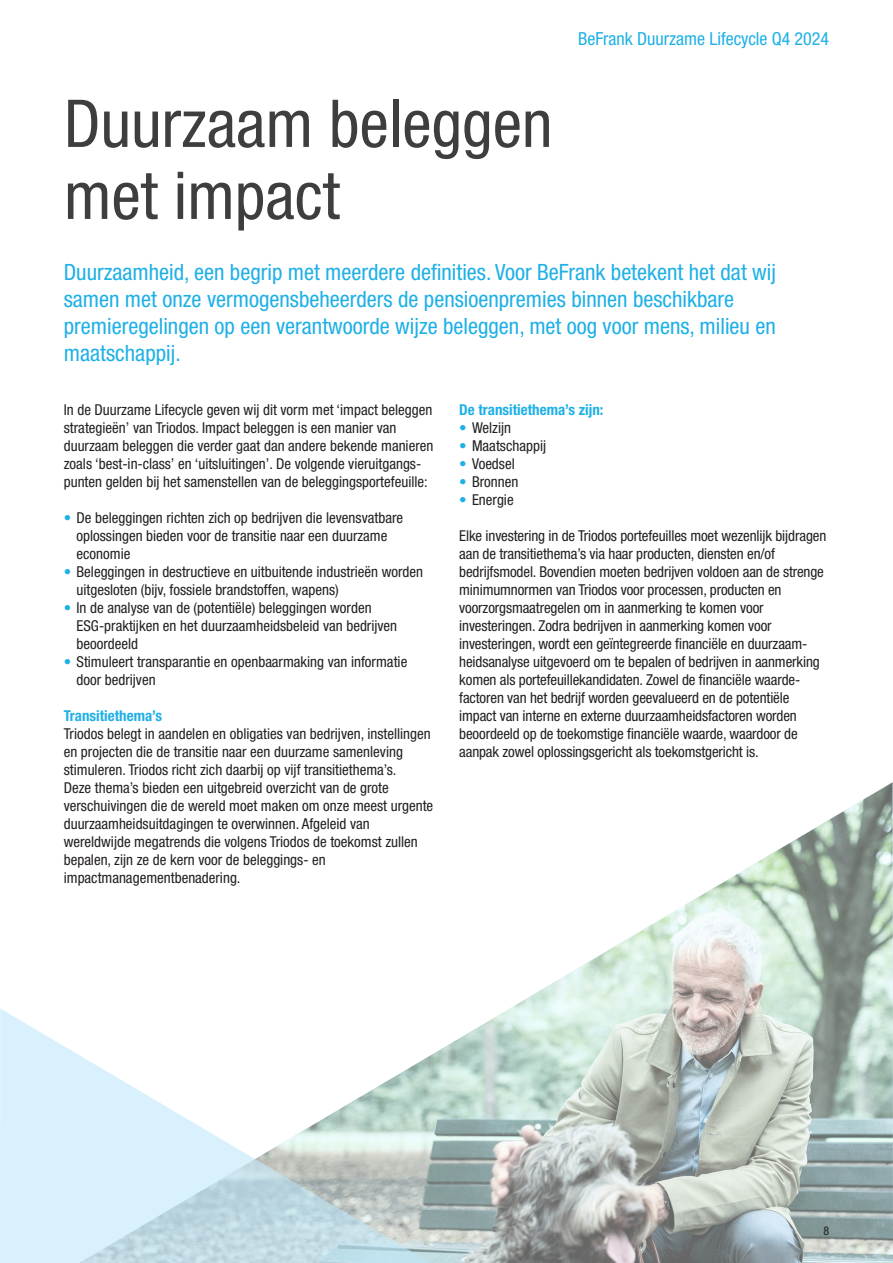
<style>
.page{position:relative;width:893px;height:1263px;background:#fff}
.page>*{position:absolute;margin:0;border:0;box-sizing:border-box;transform-origin:0 0}
.Koptekst_44_48_donkergrijs_vet{font:condensed 66px/72px "Helvetica Neue LT Std";color:#3e3e3f}
.Koptekst_15_16_blauw{font:condensed 22.5px/27px "Helvetica Neue LT Std";color:#1fb0e6}
.t1{font:condensed 18px "Helvetica Neue LT Std";color:#1fb0e6}
.Platte_tekst_10_12_zwart{font:condensed 15px/18px "Helvetica Neue LT Std";color:#231f20}
.Platte_tekst_10_12_zwart-2{font:700 condensed 15px "Helvetica Neue LT Std";color:#1fb0e6}
.Koptekst_10_12_blauw_vet{font:700 condensed 15px "Helvetica Neue LT Std";color:#1fb0e6}
.NN_A4_Pagenumber_right_8pt{font:condensed 12px "Helvetica Neue LT Std";color:#231f20}
.s1{color:#1fb0e6}
</style>
<div class="page">
<img style="left:446px;top:782px;width:447px;height:481px">
<svg style="left:0;top:1008px;width:446px;height:255px"></svg>
<p class="t1" style="left:578px;top:28px;width:252px">BeFrank Duurzame Lifecycle Q4 2024</p>
<p class="Koptekst_44_48_donkergrijs_vet" style="left:64px;top:87px;width:490px">Duurzaam beleggen met impact</p>
<p class="Koptekst_15_16_blauw" style="left:64px;top:258px;width:714px">Duurzaamheid, een begrip met meerdere definities. Voor BeFrank betekent het dat wij samen met onze vermogensbeheerders de pensioenpremies binnen beschikbare premieregelingen op een verantwoorde wijze beleggen, met oog voor mens, milieu en maatschappij.</p>
<p class="Platte_tekst_10_12_zwart" style="left:64px;top:400px;width:371px">In de Duurzame Lifecycle geven wij dit vorm met ‘impact beleggen strategieën’ van Triodos. Impact beleggen is een manier van duurzaam beleggen die verder gaat dan andere bekende manieren zoals ‘best-in-class’ en ‘uitsluitingen’. De volgende vieruitgangs&shy;punten gelden bij het samenstellen van de beleggingsportefeuille:</p>
<p class="Platte_tekst_10_12_zwart" style="left:77px;top:508px;width:328px;text-indent:-13px"><span class="s1">•</span> De beleggingen richten zich op bedrijven die levensvatbare oplossingen bieden voor de transitie naar een duurzame economie</p>
<p class="Platte_tekst_10_12_zwart" style="left:77px;top:562px;width:348px;text-indent:-13px"><span class="s1">•</span> Beleggingen in destructieve en uitbuitende industrieën worden uitgesloten (bijv, fossiele brandstoffen, wapens)</p>
<p class="Platte_tekst_10_12_zwart" style="left:77px;top:598px;width:322px;text-indent:-13px"><span class="s1">•</span> In de analyse van de (potentiële) beleggingen worden<br>ESG-praktijken en het duurzaamheidsbeleid van bedrijven beoordeeld</p>
<p class="Platte_tekst_10_12_zwart" style="left:77px;top:652px;width:332px;text-indent:-13px"><span class="s1">•</span> Stimuleert transparantie en openbaarmaking van informatie door bedrijven</p>
<p class="Koptekst_10_12_blauw_vet" style="left:64px;top:706px;width:100px">Transitiethema’s</p>
<p class="Platte_tekst_10_12_zwart" style="left:64px;top:724px;width:371px">Triodos belegt in aandelen en obligaties van bedrijven, instellingen en projecten die de transitie naar een duurzame samenleving stimuleren. Triodos richt zich daarbij op vijf transitiethema’s.<br>Deze thema’s bieden een uitgebreid overzicht van de grote verschuivingen die de wereld moet maken om onze meest urgente duurzaamheidsuitdagingen te overwinnen. Afgeleid van wereldwijde megatrends die volgens Triodos de toekomst zullen bepalen, zijn ze de kern voor de beleggings- en impactmanagementbenadering.</p>
<p class="Platte_tekst_10_12_zwart-2" style="left:459px;top:400px;width:146px">De transitiethema’s zijn:</p>
<p class="Platte_tekst_10_12_zwart" style="left:459px;top:418px;width:53px"><span class="s1">•</span> Welzijn</p>
<p class="Platte_tekst_10_12_zwart" style="left:459px;top:436px;width:88px"><span class="s1">•</span> Maatschappij</p>
<p class="Platte_tekst_10_12_zwart" style="left:459px;top:454px;width:57px"><span class="s1">•</span> Voedsel</p>
<p class="Platte_tekst_10_12_zwart" style="left:459px;top:472px;width:61px"><span class="s1">•</span> Bronnen</p>
<p class="Platte_tekst_10_12_zwart" style="left:459px;top:490px;width:56px"><span class="s1">•</span> Energie</p>
<p class="Platte_tekst_10_12_zwart" style="left:459px;top:526px;width:369px">Elke investering in de Triodos portefeuilles moet wezenlijk bijdragen aan de transitiethema’s via haar producten, diensten en/of bedrijfsmodel. Bovendien moeten bedrijven voldoen aan de strenge minimumnormen van Triodos voor processen, producten en voorzorgsmaatregelen om in aanmerking te komen voor investeringen. Zodra bedrijven in aanmerking komen voor investeringen, wordt een geïntegreerde financiële en duurzaam&shy;heidsanalyse uitgevoerd om te bepalen of bedrijven in aanmerking komen als portefeuillekandidaten. Zowel de financiële waarde&shy;factoren van het bedrijf worden geevalueerd en de potentiële impact van interne en externe duurzaamheidsfactoren worden beoordeeld op de toekomstige financiële waarde, waardoor de aanpak zowel oplossingsgericht als toekomstgericht is.</p>
<p class="NN_A4_Pagenumber_right_8pt" style="left:823px;top:1224px;width:7px">8</p>
</div>
